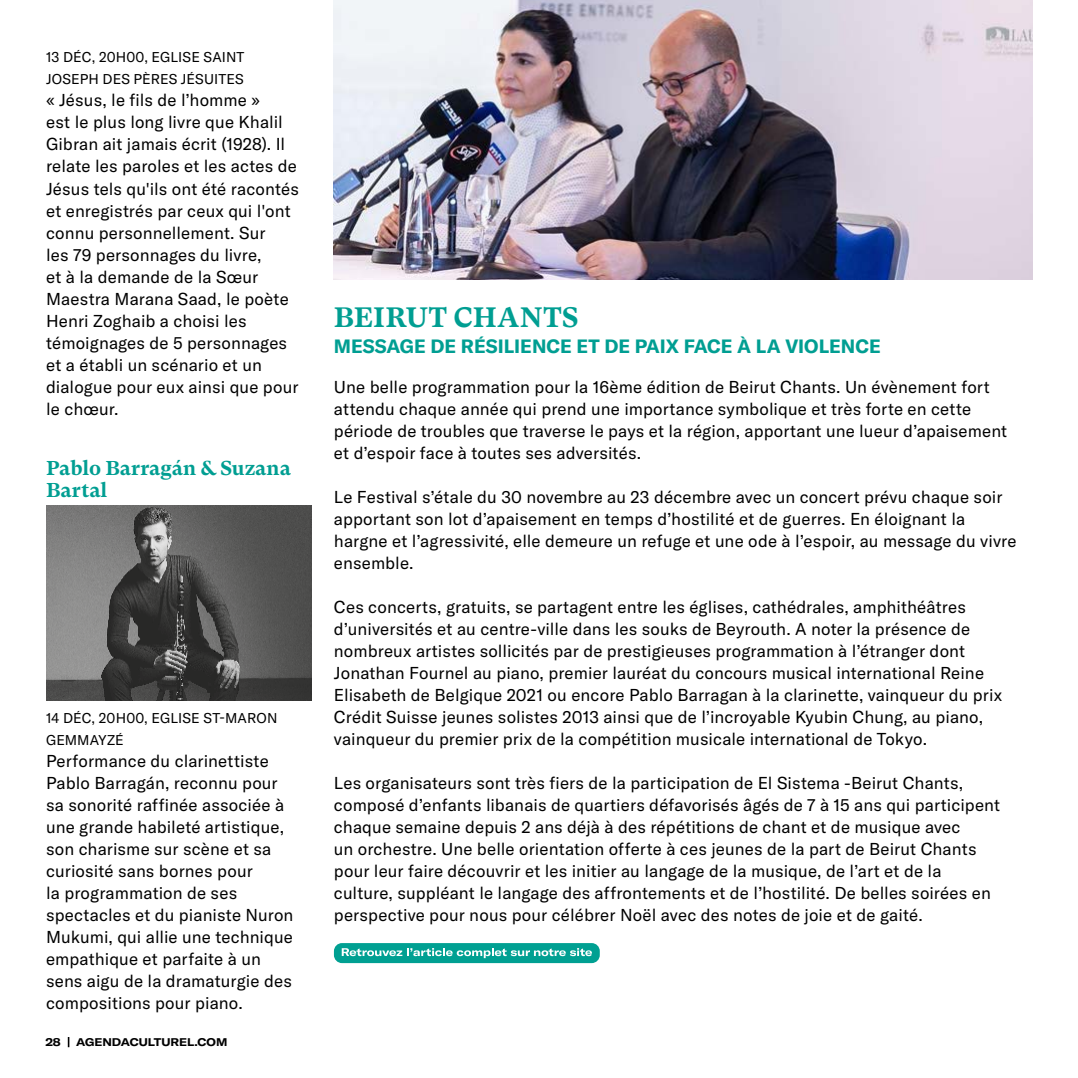
<style>
.page{position:relative;width:1078px;height:1078px;background:#fff}
.page>*{position:absolute;margin:0;border:0;box-sizing:border-box;transform-origin:0 0}
.t1{font:700 28px "GT Super Text";letter-spacing:.01em;color:#009e92}
.t2{font:700 20px/22px "GT Super Text";color:#009e92}
.t3{font:700 19px "GT America";color:#009e92}
.t4{font:17px/22px "GT America";letter-spacing:.005em;color:#000}
.t5{font:14px/22px "GT America";letter-spacing:.01em;color:#000}
.t6{font:700 expanded 11px "GT America";color:#000}
</style>
<div class="page">
<img style="left:46px;top:505px;width:266px;height:195px">
<img style="left:334px;top:0;width:698px;height:279px">
<div style="left:334px;top:942px;width:265px;height:20px;background:#00a092;border-radius:8px"></div>
<svg style="left:341px;top:948px;width:251px;height:9px"></svg>
<p class="t5" style="left:46px;top:46px;width:200px">13 DÉC, 20H00, EGLISE SAINT<br>JOSEPH DES PÈRES JÉSUITES</p>
<p class="t4" style="left:46px;top:89px;width:254px">« Jésus, le fils de l’homme »<br>est le plus long livre que Khalil<br>Gibran ait jamais écrit (1928). Il relate les paroles et les actes de<br>Jésus tels qu'ils ont été racontés et enregistrés par ceux qui l'ont connu personnellement. Sur<br>les 79 personnages du livre,<br>et à la demande de la Sœur<br>Maestra Marana Saad, le poète<br>Henri Zoghaib a choisi les témoignages de 5 personnages et a établi un scénario et un dialogue pour eux ainsi que pour le chœur.</p>
<p class="t2" style="left:46px;top:457px;width:246px">Pablo Barragán &amp; Suzana<br>Bartal</p>
<p class="t5" style="left:46px;top:706px;width:233px">14 DÉC, 20H00, EGLISE ST-MARON<br>GEMMAYZÉ</p>
<p class="t4" style="left:46px;top:749px;width:249px">Performance du clarinettiste<br>Pablo Barragán, reconnu pour sa sonorité raffinée associée à une grande habileté artistique, son charisme sur scène et sa curiosité sans bornes pour<br>la programmation de ses spectacles et du pianiste Nuron<br>Mukumi, qui allie une technique empathique et parfaite à un sens aigu de la dramaturgie des compositions pour piano.</p>
<p class="t6" style="left:45px;top:1035px;width:17px">28</p>
<p class="t6" style="left:76px;top:1035px;width:152px">AGENDACULTUREL.COM</p>
<h1 class="t1" style="left:334px;top:301px;width:246px">BEIRUT CHANTS</h1>
<p class="t3" style="left:334px;top:334px;width:548px">MESSAGE DE RÉSILIENCE ET DE PAIX FACE À LA VIOLENCE</p>
<p class="t4" style="left:334px;top:375px;width:674px">Une belle programmation pour la 16ème édition de Beirut Chants. Un évènement fort attendu chaque année qui prend une importance symbolique et très forte en cette période de troubles que traverse le pays et la région, apportant une lueur d’apaisement et d’espoir face à toutes ses adversités.</p>
<p class="t4" style="left:334px;top:485px;width:684px">Le Festival s’étale du 30 novembre au 23 décembre avec un concert prévu chaque soir apportant son lot d’apaisement en temps d’hostilité et de guerres. En éloignant la hargne et l’agressivité, elle demeure un refuge et une ode à l’espoir, au message du vivre ensemble.</p>
<p class="t4" style="left:334px;top:595px;width:669px">Ces concerts, gratuits, se partagent entre les églises, cathédrales, amphithéâtres d’universités et au centre-ville dans les souks de Beyrouth. A noter la présence de nombreux artistes sollicités par de prestigieuses programmation à l’étranger dont Jonathan Fournel au piano, premier lauréat du concours musical international Reine Elisabeth de Belgique 2021 ou encore Pablo Barragan à la clarinette, vainqueur du prix Crédit Suisse jeunes solistes 2013 ainsi que de l’incroyable Kyubin Chung, au piano, vainqueur du premier prix de la compétition musicale international de Tokyo.</p>
<p class="t4" style="left:334px;top:771px;width:667px">Les organisateurs sont très fiers de la participation de El Sistema -Beirut Chants, composé d’enfants libanais de quartiers défavorisés âgés de 7 à 15 ans qui participent chaque semaine depuis 2 ans déjà à des répétitions de chant et de musique avec<br>un orchestre. Une belle orientation offerte à ces jeunes de la part de Beirut Chants pour leur faire découvrir et les initier au langage de la musique, de l’art et de la culture, suppléant le langage des affrontements et de l’hostilité. De belles soirées en perspective pour nous pour célébrer Noël avec des notes de joie et de gaité.</p>
</div>
